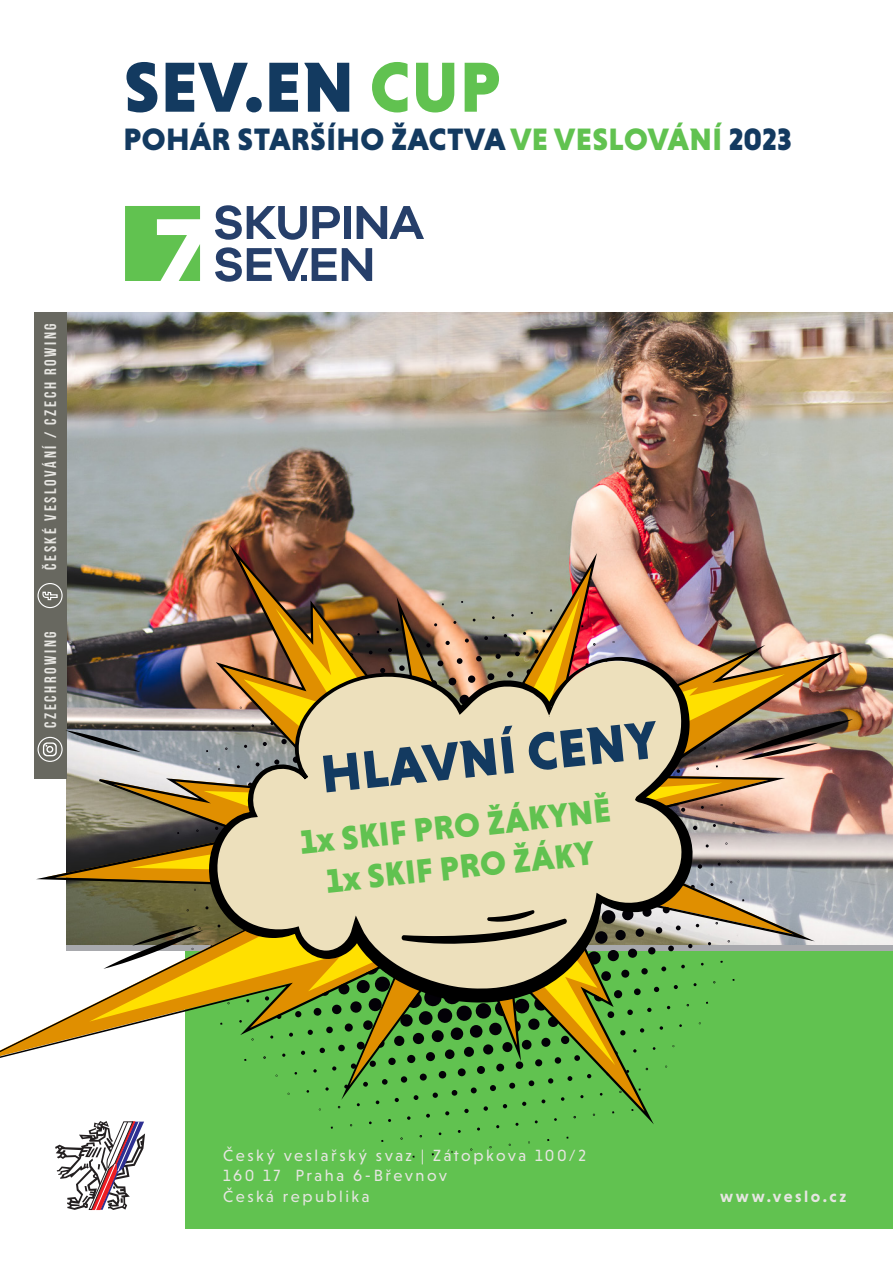
<style>
.page{position:relative;width:893px;height:1263px;background:#fff}
.page>*{position:absolute;margin:0;border:0;box-sizing:border-box;transform-origin:0 0}
.t1{font:900 72px "Niveau Grotesk";letter-spacing:.015em;color:#133a60}
.t2{font:900 54px "Niveau Grotesk";color:#133a60}
.t3{font:900 34.05px/40.8px "Niveau Grotesk";color:#61c250;text-align:center}
.t4{font:900 31.5px "Niveau Grotesk";letter-spacing:.015em;color:#133a60}
.t5{font:16.5px/20.4px "Niveau Grotesk";letter-spacing:.15em;color:#e6e5e1}
.t6{font:16.5px "Bebas Neue";letter-spacing:.155em;color:#e6e5e1}
.t7{font:700 16.5px "Niveau Grotesk";letter-spacing:.155em;color:#e6e5e1}
.s1{color:#61c250}
</style>
<div class="page">
<div style="left:186px;top:914px;width:707px;height:315px;background:#61c250"></div>
<svg style="left:125px;top:206px;width:75px;height:75px"></svg>
<svg style="left:215px;top:247px;width:157px;height:35px"></svg>
<svg style="left:215px;top:205px;width:125px;height:35px"></svg>
<div style="left:344px;top:206px;width:7px;height:33px;background:#263f6a"></div>
<svg style="left:357px;top:206px;width:67px;height:33px"></svg>
<img style="left:66px;top:313px;width:827px;height:631px">
<div style="left:34px;top:313px;width:32px;height:466px;background:#686860"></div>
<img style="left:0;top:545px;width:843px;height:513px">
<img style="left:42px;top:591px;width:811px;height:623px">
<h1 class="t1" style="left:124px;top:45px;width:378px">SEV.EN <span class="s1">CUP</span></h1>
<h3 class="t4" style="left:124px;top:120px;width:670px">POHÁR STARŠÍHO ŽACTVA <span class="s1">VE VESLOVÁNÍ</span> 2023</h3>
<p class="t6" style="left:41px;top:570px;width:248px;rotate:-90deg">České veslování / Czech Rowing</p>
<p class="t6" style="left:42px;top:728px;width:98px;rotate:-90deg">czechrowing</p>
<h2 class="t2" style="left:318px;top:743px;width:339px;rotate:-6deg">HLAVNÍ CENY</h2>
<h3 class="t3" style="left:298px;top:822px;width:314px;rotate:-6deg">1x SKIF PRO ŽÁKYNĚ<br>1x SKIF PRO ŽÁKY</h3>
<p class="t5" style="left:223px;top:1145px;width:364px">Český veslařský svaz | Zátopkova 100/2<br>160 17 Praha 6-Břevnov<br>Česká republika</p>
<p class="t7" style="left:720px;top:1186px;width:128px">www.veslo.cz</p>
</div>
